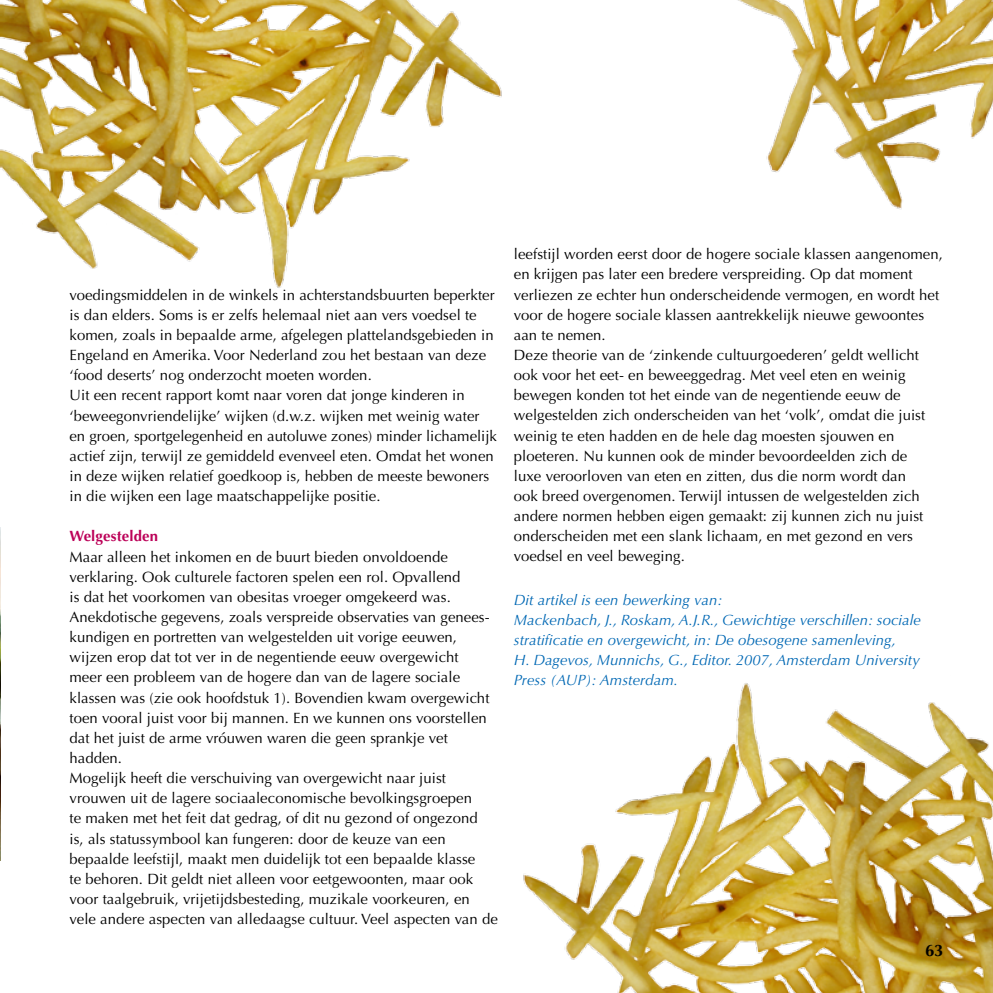
<style>
.page{position:relative;width:993px;height:993px;background:#fff}
.page>*{position:absolute;margin:0;border:0;box-sizing:border-box;transform-origin:0 0}
.t1{font:700 16.62px "Optima";color:#000}
.t2{font:14.88px/20.1px "Optima";letter-spacing:.005em;color:#000}
.t3{font:italic 14.88px/20.1px "Optima";letter-spacing:.005em;color:#0068b4}
.t4{font:700 14.88px "Optima";letter-spacing:.01em;color:#bc0058}
</style>
<div class="page">
<img style="left:738px;top:0;width:254px;height:209px">
<img style="left:0;top:0;width:502px;height:288px">
<img style="left:523px;top:683px;width:469px;height:309px">
<img style="left:0;top:527px;width:1px;height:333px">
<p class="t2" style="left:69px;top:285px;width:429px">voedingsmiddelen in de winkels in achterstandsbuurten beperkter is dan elders. Soms is er zelfs helemaal niet aan vers voedsel te komen, zoals in bepaalde arme, afgelegen plattelandsgebieden in Engeland en Amerika. Voor Nederland zou het bestaan van deze ‘food deserts’ nog onderzocht moeten worden.<br>Uit een recent rapport komt naar voren dat jonge kinderen in ‘beweegonvriendelijke’ wijken (d.w.z. wijken met weinig water en groen, sportgelegenheid en autoluwe zones) minder lichamelijk actief zijn, terwijl ze gemiddeld evenveel eten. Omdat het wonen in deze wijken relatief goedkoop is, hebben de meeste bewoners in die wijken een lage maatschappelijke positie.</p>
<p class="t4" style="left:69px;top:527px;width:90px">Welgestelden</p>
<p class="t2" style="left:69px;top:546px;width:429px">Maar alleen het inkomen en de buurt bieden onvoldoende verklaring. Ook culturele factoren spelen een rol. Opvallend<br>is dat het voorkomen van obesitas vroeger omgekeerd was.<br>Anekdotische gegevens, zoals verspreide observaties van genees&shy;kundigen en portretten van welgestelden uit vorige eeuwen, wijzen erop dat tot ver in de negentiende eeuw overgewicht<br>meer een probleem van de hogere dan van de lagere sociale klassen was (zie ook hoofdstuk 1). Bovendien kwam overgewicht toen vooral juist voor bij mannen. En we kunnen ons voorstellen dat het juist de arme vróuwen waren die geen sprankje vet hadden.<br>Mogelijk heeft die verschuiving van overgewicht naar juist vrouwen uit de lagere sociaaleconomische bevolkingsgroepen<br>te maken met het feit dat gedrag, of dit nu gezond of ongezond<br>is, als statussymbool kan fungeren: door de keuze van een bepaalde leefstijl, maakt men duidelijk tot een bepaalde klasse<br>te behoren. Dit geldt niet alleen voor eetgewoonten, maar ook voor taalgebruik, vrijetijdsbesteding, muzikale voorkeuren, en vele andere aspecten van alledaagse cultuur. Veel aspecten van de</p>
<p class="t2" style="left:513px;top:244px;width:430px">leefstijl worden eerst door de hogere sociale klassen aangenomen, en krijgen pas later een bredere verspreiding. Op dat moment verliezen ze echter hun onderscheidende vermogen, en wordt het voor de hogere sociale klassen aantrekkelijk nieuwe gewoontes aan te nemen.<br>Deze theorie van de ‘zinkende cultuurgoederen’ geldt wellicht ook voor het eet- en beweeggedrag. Met veel eten en weinig bewegen konden tot het einde van de negentiende eeuw de welgestelden zich onderscheiden van het ‘volk’, omdat die juist weinig te eten hadden en de hele dag moesten sjouwen en ploeteren. Nu kunnen ook de minder bevoordeelden zich de<br>luxe veroorloven van eten en zitten, dus die norm wordt dan<br>ook breed overgenomen. Terwijl intussen de welgestelden zich andere normen hebben eigen gemaakt: zij kunnen zich nu juist onderscheiden met een slank lichaam, en met gezond en vers voedsel en veel beweging.</p>
<p class="t3" style="left:513px;top:589px;width:408px">Dit artikel is een bewerking van:<br>Mackenbach, J., Roskam, A.J.R., Gewichtige verschillen: sociale stratificatie en overgewicht, in: De obesogene samenleving,<br>H. Dagevos, Munnichs, G., Editor. 2007, Amsterdam University Press (AUP): Amsterdam.</p>
<p class="t1" style="left:924px;top:940px;width:20px">63</p>
</div>
